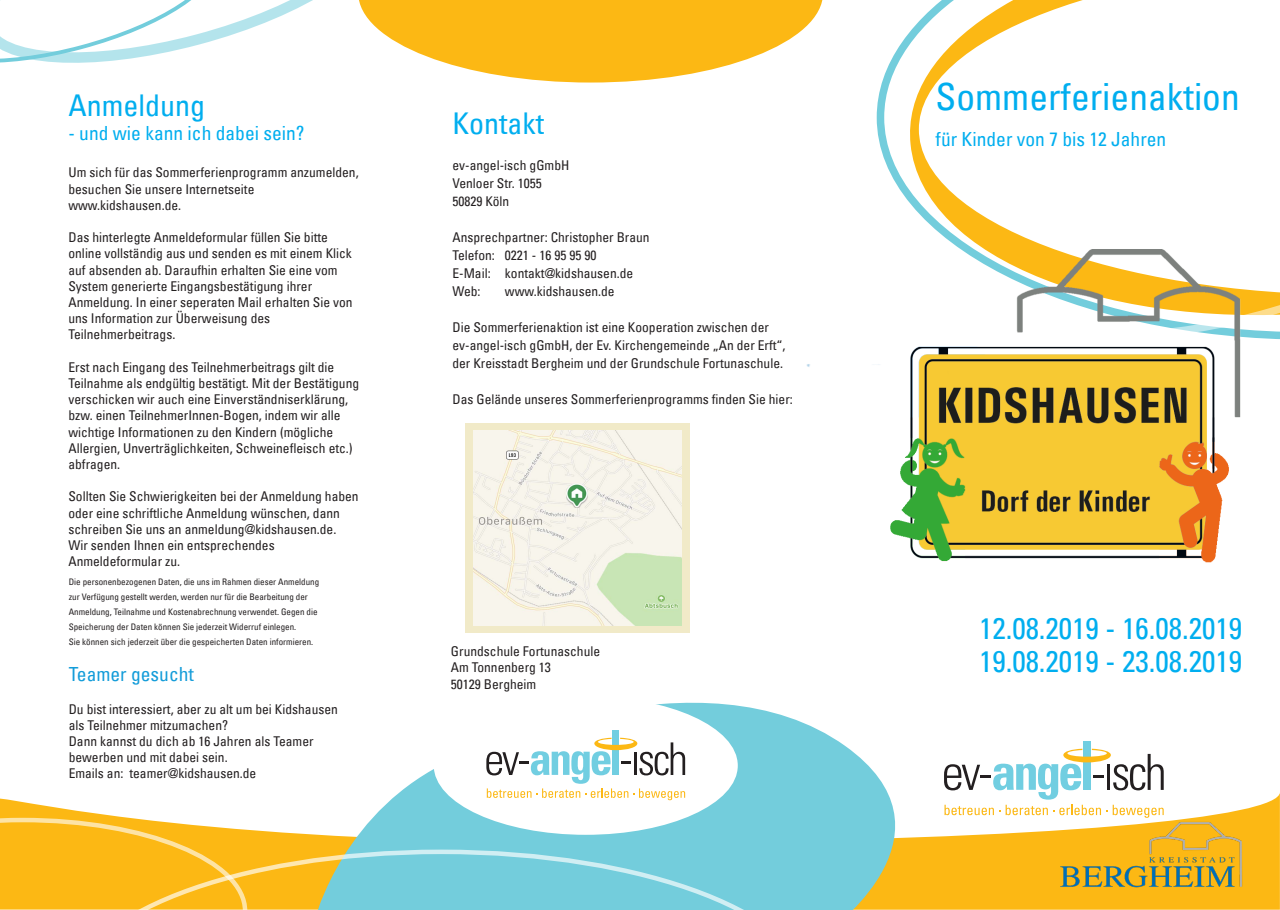
<style>
.page{position:relative;width:1280px;height:910px;background:#fff}
.page>*{position:absolute;margin:0;border:0;box-sizing:border-box;transform-origin:0 0}
.t1{font:condensed 37.5px "Univers Com 57";color:#00aeef}
.t2{font:condensed 30px "Univers Com 57";color:#00aeef}
.t3{font:condensed 19.5px "Univers Com 57";color:#00aeef}
.t4{font:condensed 19.5px "Univers Com 57";color:#139cd9}
.t5{font:condensed 13.5px/16.2px "Univers Com 57";color:#231f20}
.t6{font:condensed 9px/15px "Univers Com 57";color:#231f20}
</style>
<div class="page">
<svg style="left:0;top:793px;width:1280px;height:117px;fill:#fcb814"></svg>
<div style="left:1083px;top:741px;width:8px;height:13px;background:#71cee1"></div>
<svg style="left:964px;top:749px;width:200px;height:69px"></svg>
<svg style="left:876px;top:0;width:207px;height:193px"></svg>
<svg style="left:313px;top:702px;width:651px;height:208px"></svg>
<div style="left:434px;top:696px;width:304px;height:139px;background:#fff;border-radius:50%"></div>
<div style="left:613px;top:731px;width:6px;height:12px;background:#71cee1"></div>
<svg style="left:486px;top:738px;width:199px;height:62px"></svg>
<svg style="left:0;top:0;width:823px;height:83px"></svg>
<svg style="left:0;top:816px;width:813px;height:94px;background:#b3ca97"></svg>
<img style="left:806px;top:193px;width:474px;height:370px">
<img style="left:1058px;top:820px;width:186px;height:68px">
<div style="left:466px;top:424px;width:224px;height:209px;background:#f1eac8"></div>
<img style="left:474px;top:431px;width:208px;height:195px">
<p class="t2" style="left:68px;top:86px;width:138px">Anmeldung</p>
<p class="t3" style="left:68px;top:120px;width:238px">- und wie kann ich dabei sein?</p>
<p class="t5" style="left:68px;top:164px;width:292px">Um sich für das Sommerferienprogramm anzumelden, besuchen Sie unsere Internetseite</p>
<p class="t5" style="left:68px;top:197px;width:114px">www.kidshausen.de.</p>
<p class="t5" style="left:68px;top:229px;width:261px">Das hinterlegte Anmeldeformular füllen Sie bitte</p>
<p class="t5" style="left:68px;top:245px;width:285px">online vollständig aus und senden es mit einem Klick</p>
<p class="t5" style="left:68px;top:261px;width:271px">auf absenden ab. Daraufhin erhalten Sie eine vom<br>System generierte Eingangsbestätigung ihrer</p>
<p class="t5" style="left:68px;top:294px;width:286px">Anmeldung. In einer seperaten Mail erhalten Sie von uns Information zur Überweisung des</p>
<p class="t5" style="left:68px;top:326px;width:108px">Teilnehmerbeitrags.</p>
<p class="t5" style="left:68px;top:359px;width:267px">Erst nach Eingang des Teilnehmerbeitrags gilt die</p>
<p class="t5" style="left:68px;top:375px;width:292px">Teilnahme als endgültig bestätigt. Mit der Bestätigung verschicken wir auch eine Einverständniserklärung, bzw. einen TeilnehmerInnen-Bogen, indem wir alle wichtige Informationen zu den Kindern (mögliche Allergien, Unverträglichkeiten, Schweinefleisch etc.) abfragen.</p>
<p class="t5" style="left:68px;top:488px;width:292px">Sollten Sie Schwierigkeiten bei der Anmeldung haben oder eine schriftliche Anmeldung wünschen, dann schreiben Sie uns an anmeldung@kidshausen.de.</p>
<p class="t5" style="left:68px;top:537px;width:208px">Wir senden Ihnen ein entsprechendes</p>
<p class="t5" style="left:68px;top:553px;width:113px">Anmeldeformular zu.</p>
<p class="t6" style="left:69px;top:574px;width:252px">Die personenbezogenen Daten, die uns im Rahmen dieser Anmeldung zur Verfügung gestellt werden, werden nur für die Bearbeitung der Anmeldung, Teilnahme und Kostenabrechnung verwendet. Gegen die Speicherung der Daten können Sie jederzeit Widerruf einlegen.</p>
<p class="t6" style="left:69px;top:634px;width:246px">Sie können sich jederzeit über die gespeicherten Daten informieren.</p>
<p class="t4" style="left:69px;top:662px;width:127px">Teamer gesucht</p>
<p class="t5" style="left:69px;top:700px;width:271px">Du bist interessiert, aber zu alt um bei Kidshausen als Teilnehmer mitzumachen?</p>
<p class="t5" style="left:69px;top:733px;width:246px">Dann kannst du dich ab 16 Jahren als Teamer bewerben und mit dabei sein.</p>
<p class="t5" style="left:69px;top:765px;width:189px">Emails an: teamer@kidshausen.de</p>
<p class="t2" style="left:452px;top:105px;width:93px">Kontakt</p>
<p class="t5" style="left:452px;top:157px;width:118px">ev-angel-isch gGmbH</p>
<p class="t5" style="left:452px;top:175px;width:91px">Venloer Str. 1055</p>
<p class="t5" style="left:452px;top:193px;width:58px">50829 Köln</p>
<p class="t5" style="left:452px;top:229px;width:199px">Ansprechpartner: Christopher Braun</p>
<p class="t5" style="left:452px;top:246px;width:182px;line-height:18px">Telefon: 0221 - 16 95 95 90<br>E-Mail: kontakt@kidshausen.de<br>Web:</p>
<p class="t5" style="left:505px;top:283px;width:111px">www.kidshausen.de</p>
<p class="t5" style="left:452px;top:319px;width:318px">Die Sommerferienaktion ist eine Kooperation zwischen der</p>
<p class="t5" style="left:452px;top:337px;width:335px">ev-angel-isch gGmbH, der Ev. Kirchengemeinde „An der Erft“,</p>
<p class="t5" style="left:452px;top:355px;width:332px">der Kreisstadt Bergheim und der Grundschule Fortunaschule.</p>
<p class="t5" style="left:452px;top:391px;width:342px">Das Gelände unseres Sommerferienprogramms finden Sie hier:</p>
<p class="t5" style="left:451px;top:643px;width:151px">Grundschule Fortunaschule</p>
<p class="t5" style="left:451px;top:659px;width:102px">Am Tonnenberg 13<br>50129 Bergheim</p>
<p class="t1" style="left:936px;top:73px;width:306px">Sommerferienaktion</p>
<p class="t3" style="left:936px;top:126px;width:232px">für Kinder von 7 bis 12 Jahren</p>
<p class="t2" style="left:979px;top:610px;width:265px">12.08.2019 - 16.08.2019</p>
<p class="t2" style="left:979px;top:642px;width:265px">19.08.2019 - 23.08.2019</p>
</div>
